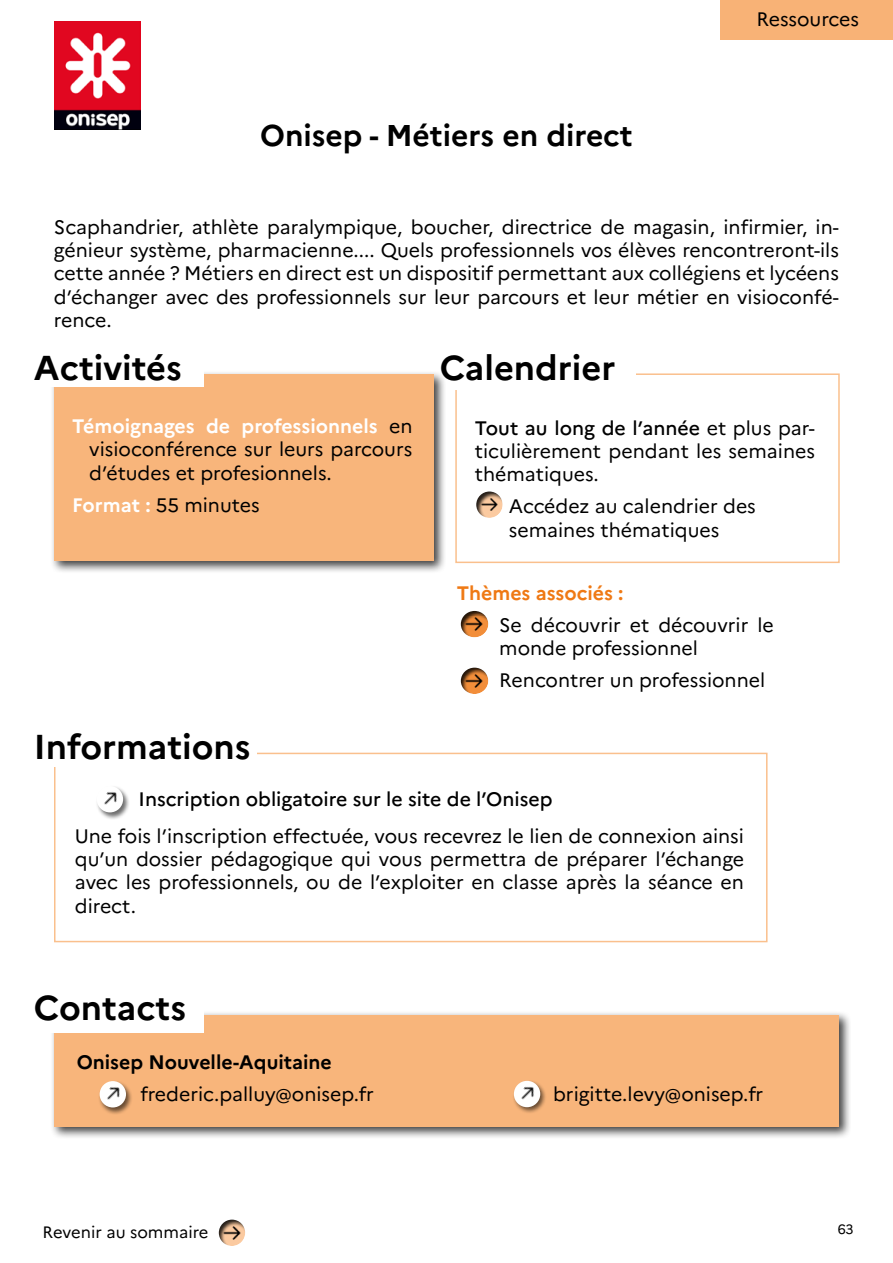
<style>
.page{position:relative;width:893px;height:1263px;background:#fff}
.page>*{position:absolute;margin:0;border:0;box-sizing:border-box;transform-origin:0 0}
.t1{font:700 34.5px "Marianne";color:#000}
.t2{font:700 30px "Marianne";color:#000}
.t3{font:19.5px/23.4px "Marianne";color:#000;text-align:justify}
.t4{font:500 19.5px "Marianne";color:#000}
.t5{font:700 19.5px "Marianne";color:#000}
.t6{font:700 19.5px "Marianne";color:#ef7914}
.t7{font:16.5px "Marianne";color:#000}
.t8{font:13.5px "Marianne";color:#000}
.s1{font-weight:700;color:#fff}
.s2{font-weight:500}
</style>
<div class="page">
<div style="left:206px;top:1207px;width:54px;height:40px;background:#000;opacity:.85"></div>
<img style="left:223px;top:1223px;width:18px;height:19px">
<div style="left:720px;top:0;width:173px;height:40px;background:#f8b276"></div>
<div style="left:455px;top:373px;width:385px;height:190px;border:2px solid #fac08d"></div>
<div style="left:440px;top:354px;width:195px;height:35px;background:#fff"></div>
<div style="left:50px;top:370px;width:396px;height:204px;background:#000;opacity:.75"></div>
<div style="left:54px;top:374px;width:380px;height:187px;background:#f8b57b"></div>
<div style="left:54px;top:753px;width:713px;height:189px;border:2px solid #fac08d"></div>
<div style="left:34px;top:354px;width:170px;height:33px;background:#fff"></div>
<div style="left:34px;top:733px;width:223px;height:34px;background:#fff"></div>
<div style="left:463px;top:479px;width:54px;height:40px;background:#000;opacity:.85"></div>
<img style="left:480px;top:495px;width:19px;height:19px">
<div style="left:95px;top:785px;width:35px;height:35px;background:#000;opacity:.57"></div>
<img style="left:97px;top:786px;width:26px;height:26px">
<img style="left:54px;top:22px;width:87px;height:107px">
<div style="left:50px;top:1010px;width:801px;height:129px;background:#000;opacity:.75"></div>
<div style="left:54px;top:1015px;width:785px;height:111px;background:#f8b57b"></div>
<div style="left:34px;top:994px;width:170px;height:39px;background:#fff"></div>
<div style="left:447px;top:598px;width:56px;height:40px;background:#000;opacity:.85"></div>
<img style="left:465px;top:615px;width:18px;height:18px">
<div style="left:447px;top:655px;width:56px;height:47px;background:#000;opacity:.85"></div>
<img style="left:465px;top:671px;width:18px;height:19px">
<div style="left:98px;top:1080px;width:34px;height:35px;background:#000;opacity:.57"></div>
<img style="left:100px;top:1081px;width:26px;height:26px">
<div style="left:512px;top:1080px;width:35px;height:34px;background:#000;opacity:.57"></div>
<img style="left:514px;top:1081px;width:26px;height:26px">
<h2 class="t2" style="left:260px;top:117px;width:374px">Onisep - Métiers en direct</h2>
<p class="t3" style="left:756px;top:7px;width:104px">Ressources</p>
<p class="t3" style="left:54px;top:215px;width:786px">Scaphandrier, athlète paralympique, boucher, directrice de magasin, infirmier, in&shy;génieur système, pharmacienne.... Quels professionnels vos élèves rencontreront-ils cette année ? Métiers en direct est un dispositif permettant aux collégiens et lycéens d’échanger avec des professionnels sur leur parcours et leur métier en visioconfé&shy;rence.</p>
<h1 class="t1" style="left:34px;top:346px;width:149px">Activités</h1>
<p class="t3" style="left:89px;top:414px;width:325px;text-indent:-17px"><span class="s1">Témoignages de professionnels</span> en visioconférence sur leurs parcours d’études et profesionnels.</p>
<p class="t3" style="left:72px;top:493px;width:189px"><span class="s1">Format :</span> 55 minutes</p>
<h1 class="t1" style="left:34px;top:725px;width:218px">Informations</h1>
<h1 class="t1" style="left:440px;top:346px;width:177px">Calendrier</h1>
<p class="t3" style="left:475px;top:416px;width:342px"><span class="s2">Tout au long de l’année</span> et plus par&shy;ticulièrement pendant les semaines thématiques.</p>
<p class="t3" style="left:509px;top:495px;width:249px">Accédez au calendrier des semaines thématiques</p>
<p class="t6" style="left:457px;top:581px;width:168px">Thèmes associés :</p>
<p class="t3" style="left:499px;top:613px;width:276px">Se découvrir et découvrir le monde professionnel</p>
<p class="t3" style="left:499px;top:669px;width:268px">Rencontrer un professionnel</p>
<p class="t4" style="left:139px;top:787px;width:415px">Inscription obligatoire sur le site de l’Onisep</p>
<p class="t3" style="left:75px;top:824px;width:671px">Une fois l’inscription effectuée, vous recevrez le lien de connexion ainsi qu’un dossier pédagogique qui vous permettra de préparer l’échange avec les professionnels, ou de l’exploiter en classe après la séance en direct.</p>
<h1 class="t1" style="left:34px;top:987px;width:154px">Contacts</h1>
<p class="t5" style="left:77px;top:1050px;width:257px">Onisep Nouvelle-Aquitaine</p>
<p class="t3" style="left:140px;top:1082px;width:235px">frederic.palluy@onisep.fr</p>
<p class="t3" style="left:553px;top:1082px;width:212px">brigitte.levy@onisep.fr</p>
<p class="t7" style="left:43px;top:1222px;width:167px">Revenir au sommaire</p>
<p class="t8" style="left:838px;top:1221px;width:17px">63</p>
</div>
